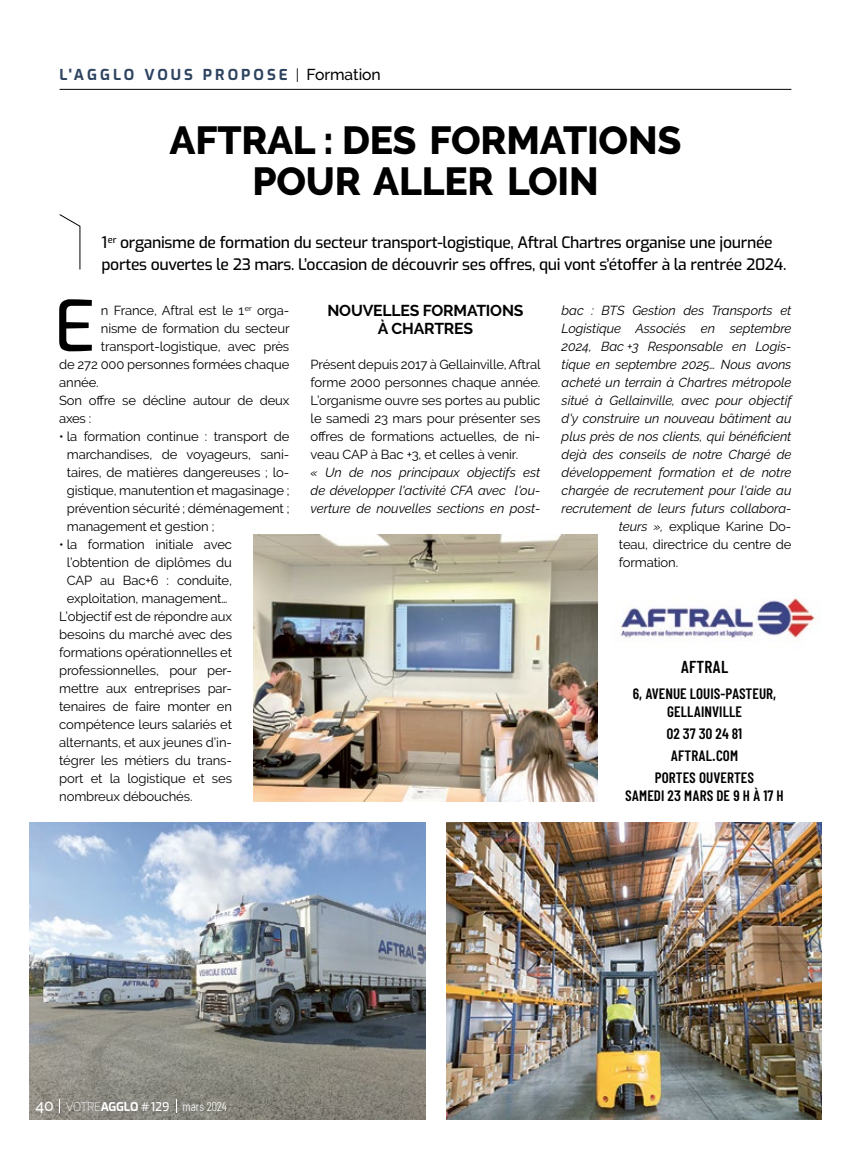
<style>
.page{position:relative;width:851px;height:1149px;background:#fff}
.page>*{position:absolute;margin:0;border:0;box-sizing:border-box;transform-origin:0 0}
.t1{font:500 70.2px "Exo";color:#000}
.t2{font:800 39px/40.5px "Raleway";letter-spacing:-.005em;color:#000;text-align:center}
.t3{font:600 17.25px "Barlow Condensed";letter-spacing:.005em;color:#000}
.t4{font:500 15.75px/21.8px "Exo";letter-spacing:-.02em;color:#000}
.t5{font:700 15.75px/18px "Raleway";letter-spacing:-.01em;color:#000;text-align:center}
.t6{font:600 15px/22.2px "Barlow Condensed";letter-spacing:.005em;color:#000;text-align:center}
.t7{font:700 15px "Exo";letter-spacing:.2em;color:#2d435f}
.t8{font:13.05px/18px "Raleway";letter-spacing:-.01em;color:#000;text-align:justify}
.t9{font:italic 13.05px/18px "Raleway";letter-spacing:-.005em;color:#000;text-align:justify}
.t10{font:300 12.75px "Barlow Condensed";color:#fff}
.s1{font-family:"Raleway";font-weight:400;color:#000}
.s2{font-family:"Raleway";font-weight:500;font-size:15.75px;color:#000}
.s3{font-style:italic}
.s4{font-family:"Raleway";font-weight:500;font-size:15.75px}
.s5{font-family:"Exo";font-weight:200;font-size:12px}
.s6{font-family:"Exo";font-weight:700;font-size:12px}
.s7{font-family:"Exo";font-weight:500;font-size:12px}
</style>
<div class="page">
<img style="left:597px;top:581px;width:218px;height:72px">
<hr style="left:60px;top:89px;width:731px;height:1px;background:#000">
<svg style="left:59px;top:214px;width:21px;height:56px"></svg>
<img style="left:253px;top:534px;width:344px;height:267px">
<img style="left:30px;top:822px;width:395px;height:296px">
<img style="left:446px;top:822px;width:375px;height:296px">
<svg style="left:60px;top:1098px;width:1px;height:14px"></svg>
<svg style="left:176px;top:1098px;width:1px;height:14px"></svg>
<p class="t7" style="left:60px;top:64px;width:323px">L'AGGLO VOUS PROPOSE <span class="s1">|</span> <span class="s2">Formation</span></p>
<h2 class="t2" style="left:169px;top:120px;width:513px">AFTRAL : DES FORMATIONS<br>POUR ALLER LOIN</h2>
<p class="t4" style="left:101px;top:230px;width:686px">1 <sup>er</sup> organisme de formation du secteur transport-logistique, Aftral Chartres organise une journée portes ouvertes le 23 mars. L’occasion de découvrir ses offres, qui vont s’étoffer à la rentrée 2024.</p>
<p class="t9" style="left:561px;top:301px;width:231px">bac : BTS Gestion des Transports et</p>
<p class="t9" style="left:561px;top:319px;width:231px">Logistique Associés en septembre</p>
<p class="t9" style="left:561px;top:337px;width:231px">2024, Bac +3 Responsable en Logis-</p>
<p class="t9" style="left:561px;top:355px;width:231px">tique en septembre 2025… Nous avons</p>
<p class="t9" style="left:561px;top:373px;width:231px">acheté un terrain à Chartres métropole</p>
<p class="t9" style="left:561px;top:391px;width:231px">situé à Gellainville, avec pour objectif</p>
<p class="t9" style="left:561px;top:409px;width:231px">d'y construire un nouveau bâtiment au</p>
<p class="t9" style="left:561px;top:427px;width:231px">plus près de nos clients, qui bénéficient</p>
<p class="t9" style="left:561px;top:445px;width:231px">dejà des conseils de notre Chargé de</p>
<p class="t9" style="left:561px;top:463px;width:231px">développement formation et de notre</p>
<p class="t9" style="left:561px;top:481px;width:231px">chargée de recrutement pour l'aide au</p>
<p class="t9" style="left:561px;top:499px;width:231px">recrutement de leurs futurs collabora-</p>
<p class="t8" style="left:619px;top:517px;width:174px"><span class="s3">teurs »,</span> explique Karine Do-</p>
<p class="t8" style="left:619px;top:535px;width:174px">teau, directrice du centre de</p>
<p class="t8" style="left:619px;top:553px;width:61px">formation.</p>
<h1 class="t1" style="left:54px;top:273px;width:43px">E</h1>
<p class="t8" style="left:101px;top:301px;width:190px">n France, Aftral est le 1<sup>er</sup> orga-</p>
<p class="t5" style="left:327px;top:302px;width:198px">NOUVELLES FORMATIONS<br>À CHARTRES</p>
<p class="t8" style="left:310px;top:355px;width:232px">Présent depuis 2017 à Gellainville, Aftral forme 2000 personnes chaque année.<br>L’organisme ouvre ses portes au public le samedi 23 mars pour présenter ses offres de formations actuelles, de ni&shy;veau CAP à Bac +3, et celles à venir.</p>
<p class="t9" style="left:310px;top:463px;width:231px">« Un de nos principaux objectifs est de développer l'activité CFA avec l'ou&shy;verture de nouvelles sections en post-</p>
<p class="t8" style="left:101px;top:319px;width:190px">nisme de formation du secteur</p>
<p class="t8" style="left:101px;top:337px;width:190px">transport-logistique, avec près</p>
<p class="t8" style="left:59px;top:355px;width:231px">de 272 000 personnes formées chaque</p>
<p class="t8" style="left:59px;top:373px;width:41px">année.</p>
<p class="t8" style="left:59px;top:391px;width:231px">Son offre se décline autour de deux</p>
<p class="t8" style="left:59px;top:409px;width:33px">axes :</p>
<p class="t8" style="left:67px;top:427px;width:224px;text-indent:-8px">• la formation continue : transport de marchandises, de voyageurs, sani&shy;taires, de matières dangereuses ; lo&shy;gistique, manutention et magasinage ; prévention sécurité ; déménagement ; management et gestion ;</p>
<p class="t8" style="left:59px;top:535px;width:174px">• la formation initiale avec</p>
<p class="t8" style="left:67px;top:553px;width:167px">l’obtention de diplômes du</p>
<p class="t8" style="left:67px;top:571px;width:167px">CAP au Bac+6 : conduite,</p>
<p class="t8" style="left:67px;top:589px;width:162px">exploitation, management…</p>
<p class="t8" style="left:59px;top:607px;width:174px">L’objectif est de répondre aux</p>
<p class="t8" style="left:59px;top:625px;width:174px">besoins du marché avec des</p>
<p class="t8" style="left:59px;top:643px;width:174px">formations opérationnelles et</p>
<p class="t8" style="left:59px;top:661px;width:174px">professionnelles, pour per-</p>
<p class="t8" style="left:59px;top:679px;width:174px">mettre aux entreprises par-</p>
<p class="t8" style="left:59px;top:697px;width:174px">tenaires de faire monter en</p>
<p class="t8" style="left:59px;top:715px;width:174px">compétence leurs salariés et</p>
<p class="t8" style="left:59px;top:733px;width:174px">alternants, et aux jeunes d’in-</p>
<p class="t8" style="left:59px;top:751px;width:174px">tégrer les métiers du trans-</p>
<p class="t8" style="left:59px;top:769px;width:174px">port et la logistique et ses</p>
<p class="t8" style="left:59px;top:787px;width:135px">nombreux débouchés.</p>
<h3 class="t3" style="left:680px;top:656px;width:49px">AFTRAL</h3>
<p class="t6" style="left:632px;top:683px;width:145px;line-height:18px">6, AVENUE LOUIS-PASTEUR,<br>GELLAINVILLE</p>
<p class="t6" style="left:654px;top:721px;width:101px">02 37 30 24 81<br>AFTRAL.COM<br>PORTES OUVERTES</p>
<p class="t6" style="left:625px;top:784px;width:160px">SAMEDI 23 MARS DE 9 H À 17 H</p>
<p class="t10" style="left:35px;top:1098px;width:193px"><span class="s4">40</span> <span class="s5">VOTRE</span><span class="s6">AGGLO</span> <span class="s7"># 129</span> mars 2024</p>
</div>
